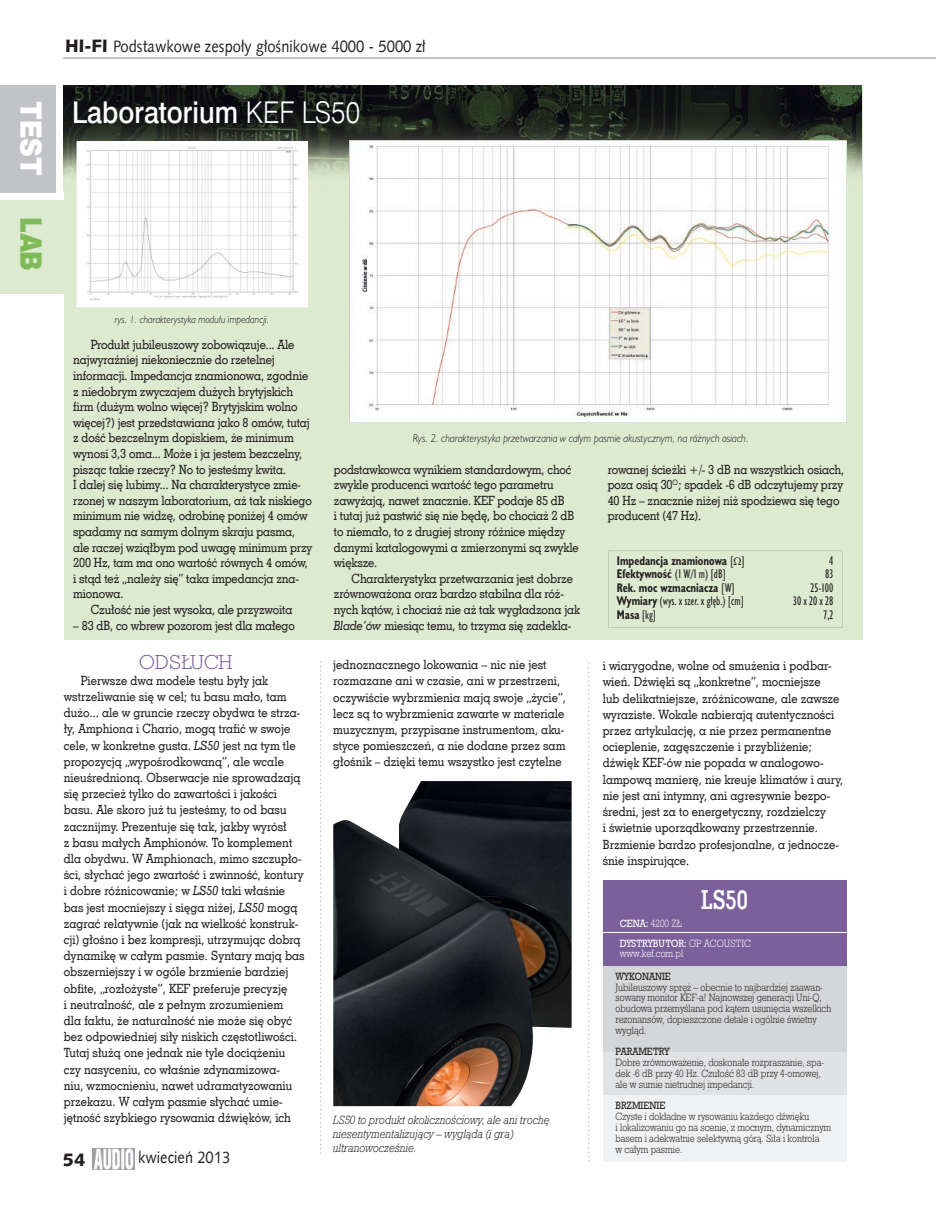
<style>
.page{position:relative;width:936px;height:1212px;background:#fff}
.page>*{position:absolute;margin:0;border:0;box-sizing:border-box;transform-origin:0 0}
.t1{font:30px "Swis 721 Md EU";color:#fff;scale:.9 1}
.t2{font:27.15px "Swis 721 Blk 2 EU";color:#fff;scale:.9 1}
.t3{font:27.15px "Swis 721 Blk 2 EU";color:#7fbc59;scale:.9 1}
.t4{font:26.25px "Geo Slab 703 Bd EU";color:#fff;scale:.8 1}
.t5{font:18px "Geo Slab 703 Lt PL";color:#7b609c}
.t6{font:18px "Humanst 531 Blk EU";color:#231f20}
.t7{font:16.5px "Humanst 531 EU";color:#231f20;scale:.9 1}
.t8{font:12.75px/16.2px "Geo Slab 703 Md EU";letter-spacing:.005em;color:#231f20;scale:.9 1}
.t9{font:italic 12px/14.4px "Geo Slab 712 Lt EU";color:#231f20;scale:.9 1}
.t10{font:700 11.55px "Humanst 521 Cn PL";color:#231f20;scale:.9 1}
.t11{font:11.55px "Humanst 521 Cn PL";color:#231f20;scale:.9 1}
.t12{font:italic 10.5px "Humanst 521 Lt PL";color:#231f20;scale:.9 1}
.t13{font:italic 9.9px "Humanst 521 Lt PL";color:#231f20;scale:.9 1}
.t14{font:9px/10.8px "Geo Slb 712 Lt PL";color:#231f20;scale:.9 1}
.t15{font:9px "Geo Slb 712 Md PL";color:#231f20;scale:.9 1}
.t16{font:9px "Geo Slb 712 Lt PL";color:#fff;scale:.9 1}
.t17{font:9px "Geo Slb 712 Md PL";color:#fff;scale:.9 1}
.s1{font-family:"Humanst 531 Blk EU";font-size:18px}
.s2{font-family:"Swis 721 Lt EU"}
.s3{font-style:italic}
.s4{font-weight:400}
.s5{font-weight:700}
.s6{font-family:"Geo Slb 712 Md PL"}
.s7{font-family:"Geo Slb 712 Lt PL"}
</style>
<div class="page">
<div style="left:0;top:85px;width:55px;height:107px;background:#c2c3c6"></div>
<img style="left:93px;top:1148px;width:41px;height:21px">
<hr style="left:64px;top:58px;width:871px;height:1px;background:#c2c3c6">
<div style="left:64px;top:85px;width:798px;height:554px;background:#dcead0"></div>
<img style="left:64px;top:85px;width:797px;height:106px">
<div style="left:0;top:200px;width:64px;height:94px;background:#dcead0"></div>
<img style="left:350px;top:140px;width:496px;height:283px">
<div style="left:77px;top:141px;width:231px;height:166px;background:#fff"></div>
<img style="left:83px;top:145px;width:218px;height:157px">
<div style="left:602px;top:1051px;width:244px;height:110px;background:#f0f1f2"></div>
<div style="left:602px;top:965px;width:244px;height:130px;background:#e1e2e4"></div>
<div style="left:602px;top:965px;width:244px;height:87px;background:#d5d6d8"></div>
<div style="left:602px;top:880px;width:244px;height:85px;background:#7b609c"></div>
<hr style="left:602px;top:932px;width:244px;height:1px;background:#fff">
<svg style="left:320px;top:661px;width:1px;height:493px"></svg>
<svg style="left:588px;top:663px;width:1px;height:498px"></svg>
<img style="left:333px;top:781px;width:238px;height:325px">
<svg style="left:608px;top:551px;width:234px;height:77px"></svg>
<h2 class="t2" style="left:50px;top:101px;width:85px;rotate:90deg">TEST</h2>
<h2 class="t3" style="left:50px;top:217px;width:61px;rotate:90deg">LAB</h2>
<p class="t7" style="left:65px;top:35px;width:402px"><span class="s1">HI-FI</span> Podstawkowe zespoły głośnikowe 4000 - 5000 zł</p>
<h1 class="t1" style="left:72px;top:94px;width:321px">Laboratorium <span class="s2">KEF LS50</span></h1>
<p class="t13" style="left:115px;top:313px;width:173px">rys. 1. cha rak te rys ty ka mo du łu im pe dan cji.</p>
<p class="t8" style="left:91px;top:336px;width:228px">Produkt jubileuszowy zobowiązuje... Ale</p>
<p class="t8" style="left:73px;top:352px;width:225px">najwyraźniej niekoniecznie do rzetelnej</p>
<p class="t8" style="left:73px;top:367px;width:263px">informacji. Impedancja znamionowa, zgodnie</p>
<p class="t8" style="left:73px;top:383px;width:246px">z niedobrym zwyczajem dużych brytyjskich</p>
<p class="t8" style="left:73px;top:398px;width:251px">firm (dużym wolno więcej? Brytyjskim wolno</p>
<p class="t8" style="left:73px;top:414px;width:264px">więcej?) jest przedstawiana jako 8 omów, tutaj</p>
<p class="t8" style="left:73px;top:430px;width:247px">z dość bezczelnym dopiskiem, że minimum</p>
<p class="t8" style="left:73px;top:445px;width:256px">wynosi 3,3 oma... Może i ja jestem bezczelny,</p>
<p class="t8" style="left:73px;top:461px;width:238px">pisząc takie rzeczy? No to jesteśmy kwita.</p>
<p class="t8" style="left:73px;top:476px;width:254px">I dalej się lubimy... Na charakterystyce zmie-</p>
<p class="t8" style="left:73px;top:492px;width:266px">rzonej w naszym laboratorium, aż tak niskiego</p>
<p class="t8" style="left:73px;top:508px;width:262px">minimum nie widzę, odrobinę poniżej 4 omów</p>
<p class="t8" style="left:73px;top:523px;width:248px">spadamy na samym dolnym skraju pasma,</p>
<p class="t8" style="left:73px;top:539px;width:267px">ale raczej wziąłbym pod uwagę minimum przy</p>
<p class="t8" style="left:73px;top:554px;width:262px">200 Hz, tam ma ono wartość równych 4 omów,</p>
<p class="t8" style="left:73px;top:570px;width:252px">i stąd też „należy się” taka impedancja zna-</p>
<p class="t8" style="left:73px;top:586px;width:57px">mionowa.</p>
<p class="t8" style="left:91px;top:601px;width:225px">Czułość nie jest wysoka, ale przyzwoita</p>
<p class="t8" style="left:73px;top:617px;width:248px">– 83 dB, co wbrew pozorom jest dla małego</p>
<h3 class="t5" style="left:139px;top:650px;width:95px">ODSŁUCH</h3>
<p class="t8" style="left:64px;top:672px;width:269px;text-indent:17px">Pierwsze dwa modele testu były jak wstrzeliwanie się w cel; tu basu mało, tam dużo... ale w gruncie rzeczy obydwa te strza&shy;ły, Amphiona i Chario, mogą trafić w swoje cele, w konkretne gusta. <span class="s3">LS50</span> jest na tym tle propozycją „wypośrodkowaną”, ale wcale nieuśrednioną. Obserwacje nie sprowadzają się przecież tylko do zawartości i jakości basu. Ale skoro już tu jesteśmy, to od basu zacznijmy. Prezentuje się tak, jakby wyrósł<br>z basu małych Amphionów. To komplement dla obydwu. W Amphionach, mimo szczupło&shy;ści, słychać jego zwartość i zwinność, kontury i dobre różnicowanie; w <span class="s3">LS50</span> taki właśnie bas jest mocniejszy i sięga niżej, <span class="s3">LS50</span> mogą zagrać relatywnie (jak na wielkość konstruk&shy;cji) głośno i bez kompresji, utrzymując dobrą dynamikę w całym pasmie. Syntary mają bas obszerniejszy i w ogóle brzmienie bardziej obfite, „rozłożyste”, KEF preferuje precyzję<br>i neutralność, ale z pełnym zrozumieniem<br>dla faktu, że naturalność nie może się obyć bez odpowiedniej siły niskich częstotliwości.<br>Tutaj służą one jednak nie tyle dociążeniu czy nasyceniu, co właśnie zdynamizowa-<br>niu, wzmocnieniu, nawet udramatyzowaniu przekazu. W całym pasmie słychać umie&shy;jętność szybkiego rysowania dźwięków, ich</p>
<h3 class="t6" style="left:63px;top:1148px;width:24px">54</h3>
<p class="t7" style="left:138px;top:1147px;width:104px">kwiecień 2013</p>
<p class="t12" style="left:413px;top:431px;width:374px">Rys. 2. charakterystyka przetwarzania w całym pasmie akustycznym, na różnych osiach.</p>
<p class="t8" style="left:334px;top:461px;width:273px;line-height:15.6px">podstawkowca wynikiem standardowym, choć zwykle producenci wartość tego parametru zawyżają, nawet znacznie. KEF podaje 85 dB<br>i tutaj już pastwić się nie będę, bo chociaż 2 dB to niemało, to z drugiej strony różnice między danymi katalogowymi a zmierzonymi są zwykle większe.</p>
<p class="t8" style="left:334px;top:570px;width:275px;line-height:15.6px;text-indent:18px">Charakterystyka przetwarzania jest dobrze zrównoważona oraz bardzo stabilna dla róż&shy;nych kątów, i chociaż nie aż tak wygładzona jak <span class="s3">Blade’ów</span> miesiąc temu, to trzyma się zadekla-</p>
<p class="t8" style="left:333px;top:656px;width:260px">jednoznacznego lokowania – nic nie jest rozmazane ani w czasie, ani w przestrzeni, oczywiście wybrzmienia mają swoje „życie”, lecz są to wybrzmienia zawarte w materiale muzycznym, przypisane instrumentom, aku&shy;styce pomieszczeń, a nie dodane przez sam głośnik – dzięki temu wszystko jest czytelne</p>
<p class="t9" style="left:333px;top:1112px;width:242px">LS50 to produkt okolicznościowy, ale ani trochę niesentymentalizujący – wygląda (i gra) ultranowocześnie.</p>
<p class="t8" style="left:607px;top:461px;width:264px;line-height:15.6px">rowanej ścieżki +/- 3 dB na wszystkich osiach, poza osią 30<sup>O</sup>; spadek -6 dB odczytujemy przy 40 Hz – znacznie niżej niż spodziewa się tego producent (47 Hz).</p>
<p class="t10" style="left:617px;top:553px;width:143px">Impedancja znamionowa <span class="s4">[ ]</span></p>
<p class="t11" style="left:829px;top:553px;width:6px">4</p>
<p class="t10" style="left:617px;top:566px;width:123px">Efektywność <span class="s4">(1 W/1 m) [dB]</span></p>
<p class="t11" style="left:825px;top:567px;width:11px">83</p>
<p class="t10" style="left:617px;top:580px;width:133px">Rek. moc wzmacniacza <span class="s4">[W]</span></p>
<p class="t11" style="left:810px;top:580px;width:27px">25-100</p>
<p class="t11" style="left:617px;top:594px;width:143px"><span class="s5">Wymiary</span> (wys. x szer. x głęb.) [cm]</p>
<p class="t11" style="left:793px;top:594px;width:46px">30 x 20 x 28</p>
<p class="t10" style="left:617px;top:607px;width:45px">Masa <span class="s4">[kg]</span></p>
<p class="t11" style="left:823px;top:607px;width:13px">7,2</p>
<p class="t8" style="left:602px;top:657px;width:269px">i wiarygodne, wolne od smużenia i podbar&shy;wień. Dźwięki są „konkretne”, mocniejsze<br>lub delikatniejsze, zróżnicowane, ale zawsze wyraziste. Wokale nabierają autentyczności przez artykulację, a nie przez permanentne ocieplenie, zagęszczenie i przybliżenie; dźwięk KEF-ów nie popada w analogowo&shy;lampową manierę, nie kreuje klimatów i aury, nie jest ani intymny, ani agresywnie bezpo&shy;średni, jest za to energetyczny, rozdzielczy<br>i świetnie uporządkowany przestrzennie.<br>Brzmienie bardzo profesjonalne, a jednocze&shy;śnie inspirujące.</p>
<h3 class="t4" style="left:701px;top:883px;width:60px">LS50</h3>
<p class="t16" style="left:619px;top:917px;width:71px"><span class="s6">CENA:</span> 4200 ZŁ</p>
<p class="t17" style="left:619px;top:936px;width:147px">DYSTRYBUTOR: <span class="s7">GP ACOUSTIC</span></p>
<p class="t16" style="left:619px;top:947px;width:72px">www.kef.com.pl</p>
<p class="t15" style="left:615px;top:970px;width:63px">WYKONANIE</p>
<p class="t14" style="left:615px;top:981px;width:241px">Jubileuszowy spręż – obecnie to najbardziej zaawan&shy;sowany monitor KEF-a! Najnowszej generacji Uni-Q, obudowa przemyślana pod kątem usunięcia wszelkich rezonansów, dopieszczone detale i ogólnie świetny wygląd.</p>
<p class="t15" style="left:615px;top:1045px;width:61px">PARAMETRY</p>
<p class="t14" style="left:615px;top:1057px;width:233px">Dobre zrównoważenie, doskonałe rozpraszanie, spa&shy;dek -6 dB przy 40 Hz. Czułość 83 dB przy 4-omowej, ale w sumie nietrudnej impedancji.</p>
<p class="t15" style="left:615px;top:1099px;width:57px">BRZMIENIE</p>
<p class="t14" style="left:615px;top:1111px;width:241px">Czyste i dokładne w rysowaniu każdego dźwięku<br>i lokalizowaniu go na scenie, z mocnym, dynamicznym basem i adekwatnie selektywną górą. Siła i kontrola<br>w całym pasmie.</p>
</div>
